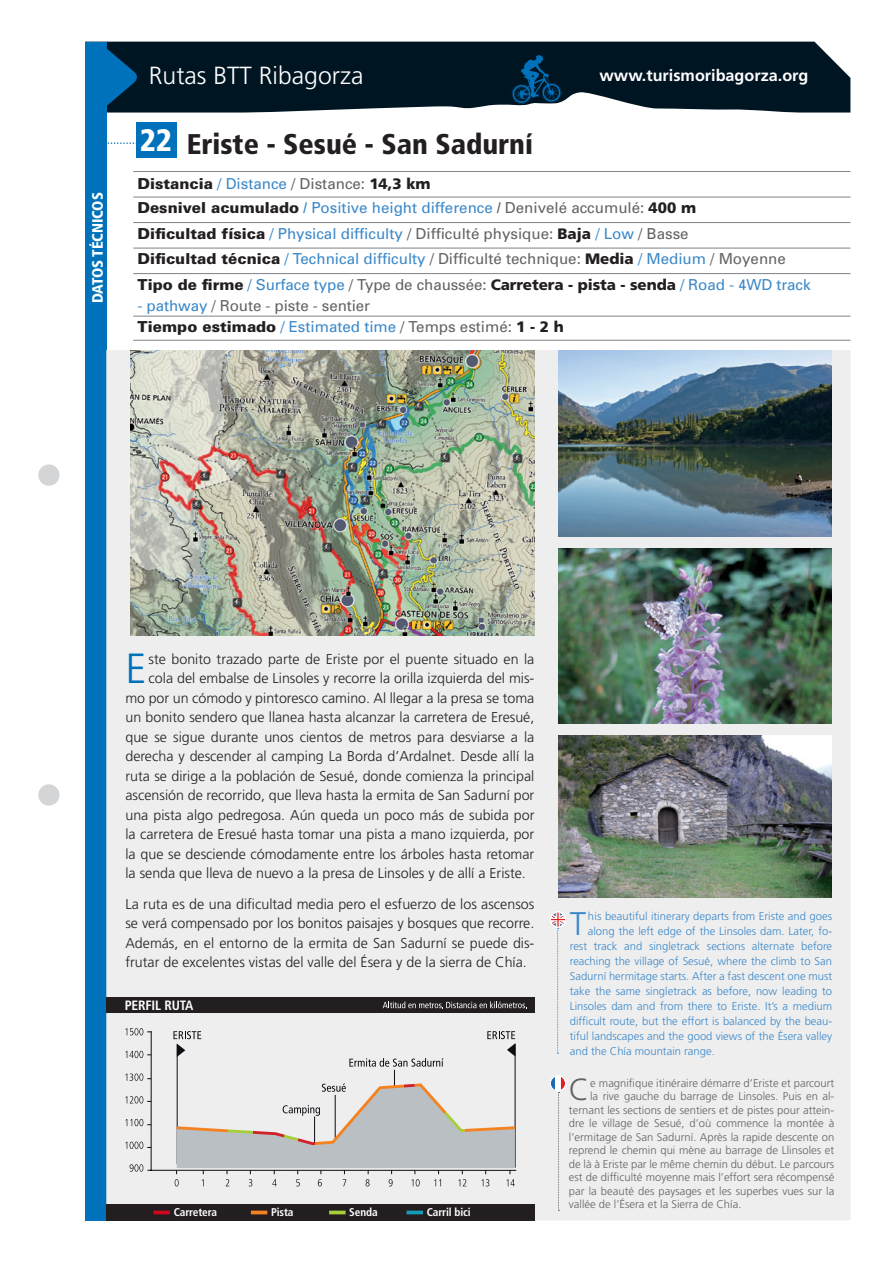
<style>
.page{position:relative;width:893px;height:1263px;background:#fff}
.page>*{position:absolute;margin:0;border:0;box-sizing:border-box;transform-origin:0 0}
.t1{font:300 42.15px "Frutiger LT Std";color:#0072bc}
.t2{font:300 32.7px "Frutiger LT Std";color:#3b88c8}
.t3{font:900 condensed 31.05px "Frutiger LT Std";color:#fff}
.t4{font:300 30.6px "Frutiger LT Std";color:#636366}
.t5{font:900 condensed 28.5px "Frutiger LT Std";color:#231f20}
.t6{font:300 24.75px "Frutiger LT Std";color:#fff}
.t7{font:700 16.2px "Frutiger LT Std";color:#fff}
.t8{font:15.15px "Univers";color:#636366}
.t9{font:15.15px "Univers";color:#3b88c8}
.t10{font:900 15.15px "Univers LT Std";color:#231f20}
.t11{font:900 condensed 15px "Frutiger LT Std";letter-spacing:-.01em;color:#fff}
.t12{font:300 14.25px/19.5px "Frutiger LT Std";color:#231f20;text-align:justify}
.t13{font:700 condensed 13.5px "Frutiger LT Std";letter-spacing:-.01em;color:#fff}
.t14{font:300 11.25px "Frutiger LT Std";color:#636366}
.t15{font:300 11.25px "Frutiger LT Std";color:#3b88c8}
.t16{font:700 condensed 11.25px "Frutiger LT Std";letter-spacing:-.01em;color:#fff}
.s1{font-family:"Univers LT Std";font-weight:900;color:#231f20}
.s2{color:#3b88c8}
.s3{font-family:"Frutiger LT Std";font-weight:900;color:#231f20}
.s4{font-family:"Frutiger LT Std";font-weight:700;font-stretch:condensed}
.s5{font-family:"Frutiger LT Std";font-weight:700;font-stretch:condensed;color:#636366}
.s6{color:#636366}
.s7{font-family:"Univers";font-weight:400;color:#3b88c8}
.s8{font-family:"Univers";font-weight:400;color:#636366}
.s9{font-family:"Frutiger LT Std"}
</style>
<div class="page">
<div style="left:141px;top:42px;width:709px;height:71px;background:#001522"></div>
<svg style="left:106px;top:142px;width:30px;height:2px"></svg>
<div style="left:85px;top:42px;width:21px;height:1178px;background:#0072bc"></div>
<div style="left:38px;top:464px;width:22px;height:22px;background:#d4d5d7;border-radius:50%"></div>
<div style="left:38px;top:784px;width:22px;height:22px;background:#d4d5d7;border-radius:50%"></div>
<svg style="left:228px;top:55px;width:581px;height:58px;background:#192e3b"></svg>
<svg style="left:106px;top:42px;width:35px;height:71px;background:#013c62"></svg>
<div style="left:106px;top:350px;width:744px;height:870px;background:#eeeeef"></div>
<img style="left:558px;top:549px;width:273px;height:174px">
<img style="left:558px;top:736px;width:273px;height:162px">
<svg style="left:550px;top:911px;width:16px;height:143px;background:#e8e7ea"></svg>
<div style="left:550px;top:912px;width:16px;height:15px;border:1px solid #fff;border-radius:50%"></div>
<svg style="left:550px;top:1076px;width:15px;height:135px;background:#e7e5e7"></svg>
<div style="left:550px;top:1075px;width:16px;height:16px;border:1px solid #fff;border-radius:50%"></div>
<img style="left:558px;top:350px;width:273px;height:186px">
<div style="left:136px;top:122px;width:40px;height:36px;background:#0072bc"></div>
<hr style="left:177px;top:1044px;width:1px;height:120px;background:#0e0b10">
<hr style="left:515px;top:1044px;width:1px;height:124px;background:#0e0b10">
<hr style="left:394px;top:1070px;width:1px;height:62px;background:#0e0b10">
<svg style="left:349px;top:1058px;width:95px;height:9px"></svg>
<svg style="left:173px;top:1031px;width:28px;height:26px"></svg>
<svg style="left:487px;top:1031px;width:28px;height:25px"></svg>
<hr style="left:151px;top:1032px;width:1px;height:138px;background:#0e0b10">
<hr style="left:148px;top:1170px;width:368px;height:1px;background:#0e0b10">
<svg style="left:125px;top:1028px;width:27px;height:7px"></svg>
<svg style="left:125px;top:1051px;width:26px;height:7px"></svg>
<svg style="left:125px;top:1073px;width:26px;height:8px"></svg>
<svg style="left:125px;top:1096px;width:26px;height:7px"></svg>
<svg style="left:125px;top:1119px;width:26px;height:7px"></svg>
<svg style="left:125px;top:1141px;width:26px;height:8px"></svg>
<svg style="left:130px;top:1164px;width:13px;height:7px"></svg>
<svg style="left:174px;top:1082px;width:344px;height:104px;background:#d2d1d1"></svg>
<div style="left:106px;top:997px;width:428px;height:16px;background:#231f20"></div>
<svg style="left:383px;top:1001px;width:144px;height:7px"></svg>
<hr style="left:133px;top:171px;width:717px;height:1px;background:#808285">
<hr style="left:133px;top:197px;width:717px;height:1px;background:#808285">
<hr style="left:133px;top:222px;width:717px;height:1px;background:#808285">
<hr style="left:133px;top:248px;width:717px;height:1px;background:#808285">
<hr style="left:133px;top:273px;width:717px;height:1px;background:#808285">
<hr style="left:133px;top:316px;width:717px;height:1px;background:#808285">
<hr style="left:133px;top:340px;width:717px;height:1px;background:#808285">
<img style="left:130px;top:350px;width:404px;height:285px">
<div style="left:106px;top:1203px;width:428px;height:17px;background:#231f20"></div>
<svg style="left:153px;top:1210px;width:17px;height:4px"></svg>
<svg style="left:251px;top:1210px;width:16px;height:4px"></svg>
<svg style="left:406px;top:1210px;width:17px;height:4px"></svg>
<svg style="left:329px;top:1210px;width:17px;height:4px"></svg>
<p class="t11" style="left:88px;top:303px;width:112px;rotate:-90deg">DATOS TÉCNICOS</p>
<p class="t6" style="left:149px;top:62px;width:216px">Rutas BTT Ribagorza</p>
<p class="t7" style="left:600px;top:66px;width:210px">www.turismoribagorza.org</p>
<p class="t3" style="left:140px;top:122px;width:33px">22</p>
<p class="t5" style="left:187px;top:127px;width:348px">Eriste - Sesué - San Sadurní</p>
<p class="t8" style="left:137px;top:174px;width:295px"><span class="s1">Distancia</span> <span class="s2">/ Distance</span> / Distance: <span class="s3">14,3 km</span></p>
<p class="t9" style="left:137px;top:198px;width:560px"><span class="s1">Desnivel acumulado</span> <span class="s4">/</span> Positive height difference <span class="s5">/</span> <span class="s6">Denivelé accumulé:</span> <span class="s3">400 m</span></p>
<p class="t8" style="left:137px;top:224px;width:553px"><span class="s1">Dificultad física</span> <span class="s2">/ Physical difficulty</span> / Difficulté physique: <span class="s3">Baja</span> <span class="s2">/ Low</span> / Basse</p>
<p class="t8" style="left:137px;top:249px;width:650px"><span class="s1">Dificultad técnica</span> <span class="s2">/ Technical difficulty</span> / Difficulté technique: <span class="s3">Media</span> <span class="s2">/ Medium</span> / Moyenne</p>
<p class="t9" style="left:137px;top:275px;width:675px"><span class="s1">Tipo de firme</span> / Surface type <span class="s6">/ Type de chaussée:</span> <span class="s3">Carretera - pista - senda</span> / Road - 4WD track</p>
<p class="t8" style="left:137px;top:296px;width:234px"><span class="s2">- pathway</span> / Route - piste - sentier</p>
<p class="t10" style="left:137px;top:317px;width:428px">Tiempo estimado <span class="s7">/ Estimated time</span> <span class="s8">/ Temps estimé:</span> <span class="s9">1 - 2 h</span></p>
<p class="t1" style="left:125px;top:645px;width:23px">E</p>
<p class="t12" style="left:149px;top:649px;width:387px">ste bonito trazado parte de Eriste por el puente situado en la</p>
<p class="t12" style="left:149px;top:669px;width:387px">cola del embalse de Linsoles y recorre la orilla izquierda del mis-</p>
<p class="t12" style="left:125px;top:688px;width:410px">mo por un cómodo y pintoresco camino. Al llegar a la presa se toma</p>
<p class="t12" style="left:125px;top:708px;width:410px">un bonito sendero que llanea hasta alcanzar la carretera de Eresué,</p>
<p class="t12" style="left:125px;top:727px;width:410px">que se sigue durante unos cientos de metros para desviarse a la</p>
<p class="t12" style="left:125px;top:747px;width:410px">derecha y descender al camping La Borda d’Ardalnet. Desde allí la</p>
<p class="t12" style="left:125px;top:766px;width:410px">ruta se dirige a la población de Sesué, donde comienza la principal</p>
<p class="t12" style="left:125px;top:786px;width:410px">ascensión de recorrido, que lleva hasta la ermita de San Sadurní por</p>
<p class="t12" style="left:125px;top:805px;width:410px">una pista algo pedregosa. Aún queda un poco más de subida por</p>
<p class="t12" style="left:125px;top:825px;width:410px">la carretera de Eresué hasta tomar una pista a mano izquierda, por</p>
<p class="t12" style="left:125px;top:844px;width:410px">la que se desciende cómodamente entre los árboles hasta retomar</p>
<p class="t12" style="left:125px;top:864px;width:402px">la senda que lleva de nuevo a la presa de Linsoles y de allí a Eriste.</p>
<p class="t12" style="left:125px;top:894px;width:410px">La ruta es de una dificultad media pero el esfuerzo de los ascensos se verá compensado por los bonitos paisajes y bosques que recorre.<br>Además, en el entorno de la ermita de San Sadurní se puede dis&shy;frutar de excelentes vistas del valle del Ésera y de la sierra de Chía.</p>
<p class="t13" style="left:125px;top:997px;width:70px">PERFIL RUTA</p>
<p class="t16" style="left:174px;top:1205px;width:45px">Carretera</p>
<p class="t16" style="left:271px;top:1205px;width:24px">Pista</p>
<p class="t16" style="left:349px;top:1205px;width:30px">Senda</p>
<p class="t16" style="left:427px;top:1205px;width:46px">Carril bici</p>
<p class="t2" style="left:570px;top:905px;width:18px">T</p>
<p class="t15" style="left:588px;top:910px;width:246px">his beautiful itinerary departs from Eriste and goes</p>
<p class="t15" style="left:588px;top:925px;width:246px">along the left edge of the Linsoles dam. Later, fo-</p>
<p class="t15" style="left:570px;top:940px;width:264px">rest track and singletrack sections alternate before</p>
<p class="t15" style="left:570px;top:955px;width:264px">reaching the village of Sesué, where the climb to San</p>
<p class="t15" style="left:570px;top:970px;width:264px">Sadurní hermitage starts. After a fast descent one must</p>
<p class="t15" style="left:570px;top:985px;width:264px">take the same singletrack as before, now leading to</p>
<p class="t15" style="left:570px;top:1000px;width:264px">Linsoles dam and from there to Eriste. It’s a medium</p>
<p class="t15" style="left:570px;top:1015px;width:264px">difficult route, but the effort is balanced by the beau-</p>
<p class="t15" style="left:570px;top:1030px;width:264px">tiful landscapes and the good views of the Ésera valley</p>
<p class="t15" style="left:570px;top:1045px;width:147px">and the Chía mountain range.</p>
<p class="t4" style="left:569px;top:1072px;width:22px">C</p>
<p class="t14" style="left:590px;top:1076px;width:246px">e magnifique itinéraire démarre d’Eriste et parcourt</p>
<p class="t14" style="left:590px;top:1090px;width:246px">la rive gauche du barrage de Linsoles. Puis en al-</p>
<p class="t14" style="left:569px;top:1103px;width:267px">ternant les sections de sentiers et de pistes pour attein-</p>
<p class="t14" style="left:569px;top:1117px;width:267px">dre le village de Sesué, d’où commence la montée à</p>
<p class="t14" style="left:569px;top:1130px;width:267px">l’ermitage de San Sadurní. Après la rapide descente on</p>
<p class="t14" style="left:569px;top:1144px;width:267px">reprend le chemin qui mène au barrage de Llinsoles et</p>
<p class="t14" style="left:569px;top:1157px;width:267px">de là à Eriste par le même chemin du début. Le parcours</p>
<p class="t14" style="left:569px;top:1171px;width:267px">est de difficulté moyenne mais l’effort sera récompensé</p>
<p class="t14" style="left:569px;top:1184px;width:267px">par la beauté des paysages et les superbes vues sur la</p>
<p class="t14" style="left:569px;top:1198px;width:174px">vallée de l’Ésera et la Sierra de Chía.</p>
</div>
